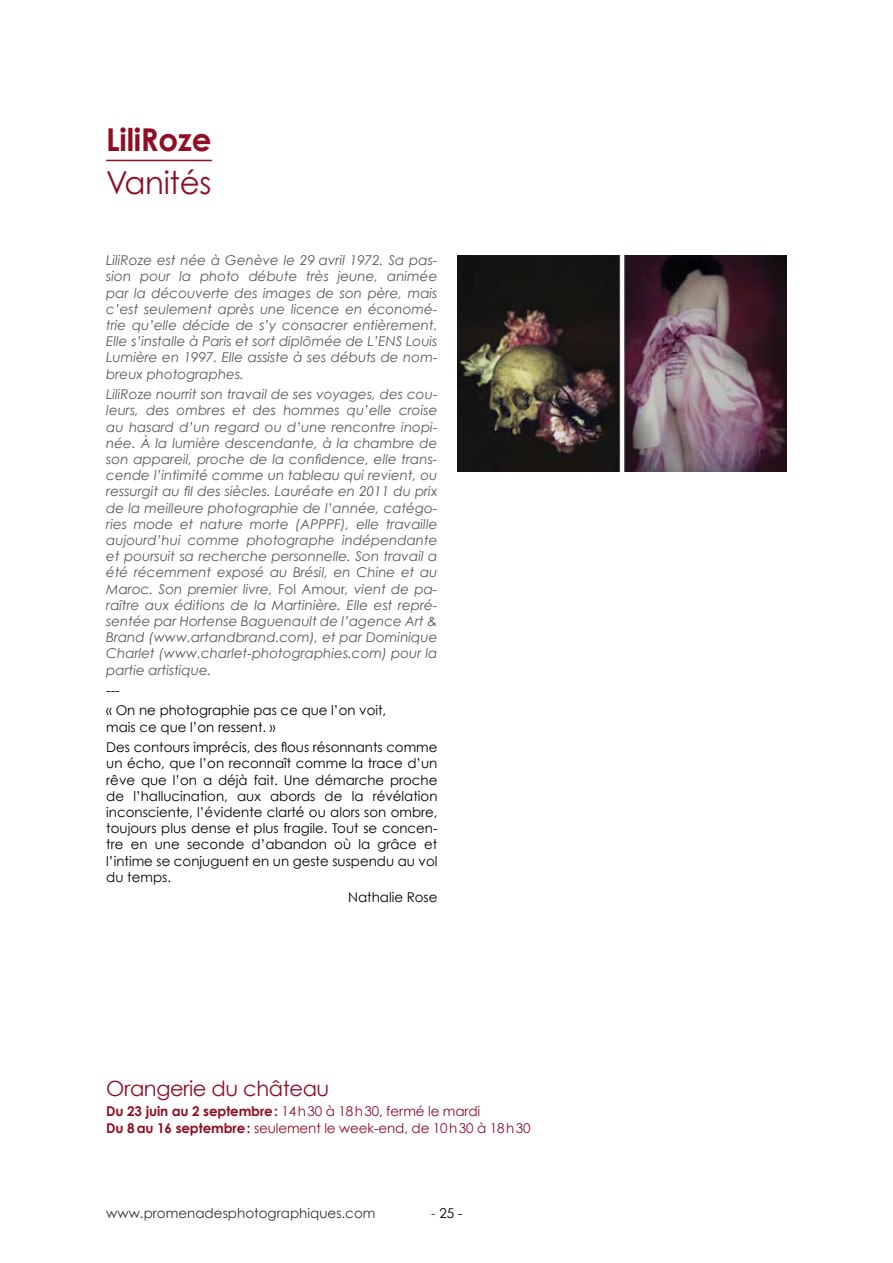
<style>
.page{position:relative;width:893px;height:1263px;background:#fff}
.page>*{position:absolute;margin:0;border:0;box-sizing:border-box;transform-origin:0 0}
.t1{font:700 31.5px "Century Gothic";letter-spacing:-.01em;color:#8f0e24}
.t2{font:31.5px "Century Gothic";letter-spacing:-.01em;color:#8f0e24}
.t3{font:21px "Century Gothic";letter-spacing:-.02em;color:#8f0e24}
.t4{font:italic 13.5px/16.2px "Century Gothic";color:#58585a;text-align:justify}
.t5{font:13.5px/16.2px "Century Gothic";color:#000}
.t6{font:13.5px/16.2px "Century Gothic";letter-spacing:-.01em;color:#8f0e24}
.t7{font:13.5px "Century Gothic";color:#333}
.s1{font-style:normal}
.s2{font-weight:700}
.s3{color:#333}
</style>
<div class="page">
<img style="left:457px;top:255px;width:330px;height:217px">
<hr style="left:106px;top:160px;width:106px;height:1px;background:#8f0e24">
<h1 class="t1" style="left:106px;top:120px;width:107px">LiliRoze</h1>
<h1 class="t2" style="left:106px;top:164px;width:107px">Vanités</h1>
<p class="t4" style="left:106px;top:252px;width:333px">LiliRoze est née à Genève le 29 avril 1972. Sa pas&shy;sion pour la photo débute très jeune, animée par la découverte des images de son père, mais c’est seulement après une licence en économé&shy;trie qu’elle décide de s’y consacrer entièrement.<br>Elle s’installe à Paris et sort diplômée de L’ENS Louis Lumière en 1997. Elle assiste à ses débuts de nom&shy;breux photographes.</p>
<p class="t4" style="left:106px;top:386px;width:333px">LiliRoze nourrit son travail de ses voyages, des cou&shy;leurs, des ombres et des hommes qu’elle croise au hasard d’un regard ou d’une rencontre inopi&shy;née. À la lumière descendante, à la chambre de son appareil, proche de la confidence, elle trans&shy;cende l’intimité comme un tableau qui revient, ou ressurgit au fil des siècles. Lauréate en 2011 du prix de la meilleure photographie de l’année, catégo&shy;ries mode et nature morte (APPPF), elle travaille aujourd’hui comme photographe indépendante et poursuit sa recherche personnelle. Son travail a été récemment exposé au Brésil, en Chine et au Maroc. Son premier livre, <span class="s1">Fol Amour</span>, vient de pa&shy;raître aux éditions de la Martinière. Elle est repré&shy;sentée par Hortense Baguenault de l’agence Art &amp; Brand (www.artandbrand.com), et par Dominique Charlet (www.charlet-photographies.com) pour la partie artistique.</p>
<p class="t5" style="left:106px;top:680px;width:282px;line-height:20.4px">---<br>« On ne photographie pas ce que l’on voit,</p>
<p class="t5" style="left:106px;top:716px;width:333px;line-height:20.4px">mais ce que l’on ressent. »<br>Des contours imprécis, des flous résonnants comme</p>
<p class="t5" style="left:106px;top:755px;width:333px;text-align:justify">un écho, que l’on reconnaît comme la trace d’un rêve que l’on a déjà fait. Une démarche proche de l’hallucination, aux abords de la révélation inconsciente, l’évidente clarté ou alors son ombre, toujours plus dense et plus fragile. Tout se concen&shy;tre en une seconde d’abandon où la grâce et l’intime se conjuguent en un geste suspendu au vol du temps.</p>
<p class="t5" style="left:348px;top:889px;width:91px">Nathalie Rose</p>
<h2 class="t3" style="left:106px;top:1075px;width:225px">Orangerie du château</h2>
<p class="t6" style="left:106px;top:1103px;width:426px"><span class="s2">Du 23 juin au 2 septembre:</span> 14h30 à 18h30, fermé le mardi<br><span class="s2">Du 8 au 16 septembre:</span> seulement le week-end, de 10h30 à 18h30</p>
<p class="t7" style="left:106px;top:1205px;width:271px">www.promenadesphotographiques.com</p>
<p class="t5" style="left:431px;top:1205px;width:33px"><span class="s3">-</span> 25 -</p>
</div>
